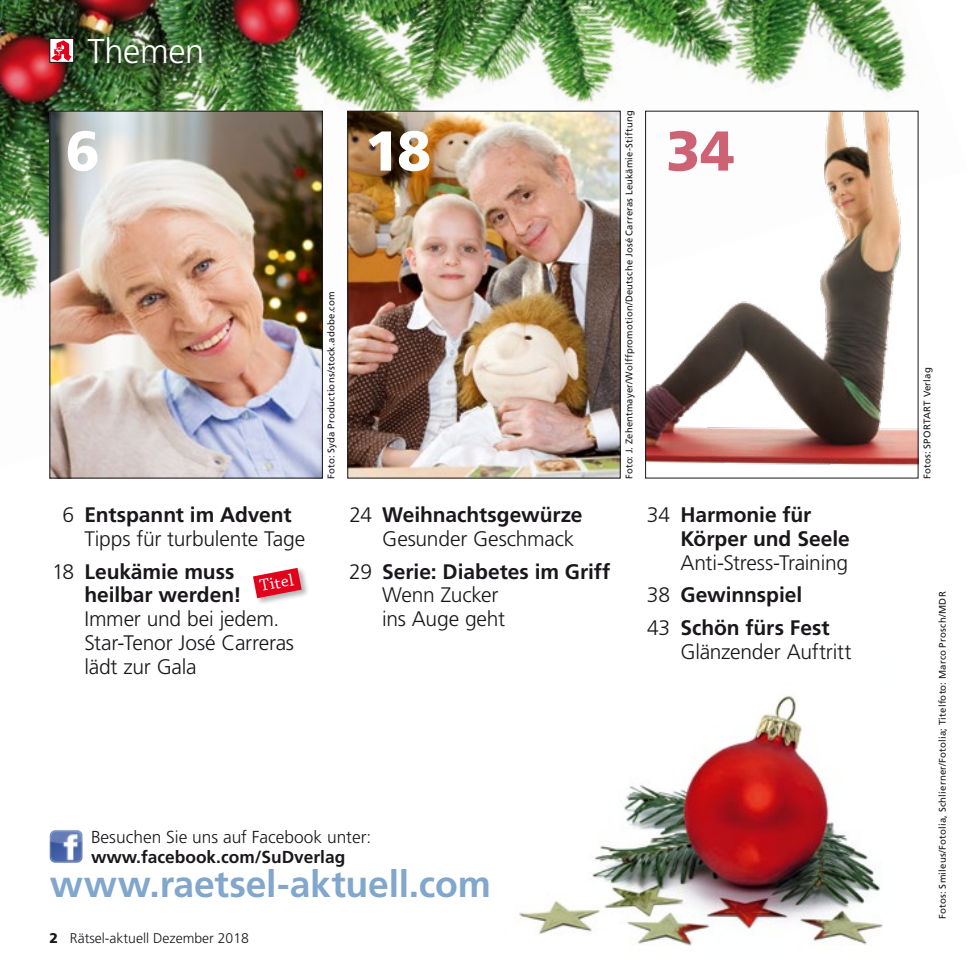
<style>
.page{position:relative;width:968px;height:968px;background:#fff}
.page>*{position:absolute;margin:0;border:0;box-sizing:border-box;transform-origin:0 0}
.t1{font:900 56px "Frutiger LT Std";color:#fff}
.t2{font:900 56px "Frutiger LT Std";color:#ce6275}
.t3{font:700 37.27px "Frutiger LT Std";letter-spacing:-.005em;color:#81a7cd}
.t4{font:300 34.3px "Frutiger LT Std";letter-spacing:-.01em;color:#fff}
.t5{font:300 21px/23.8px "Frutiger LT Std";letter-spacing:-.01em;color:#1a171c}
.t6{font:700 21px/23.8px "Frutiger LT Std";color:#1a171c}
.t7{font:17.5px "Chaparral Pro";color:#fff}
.t8{font:300 17.32px "Frutiger LT Std";color:#1a171c}
.t9{font:700 17.32px "Frutiger LT Std";color:#1a171c}
.t10{font:300 14px "Frutiger LT Std";color:#1a171c}
.t11{font:9.62px "Frutiger LT Std";letter-spacing:.025em;color:#1a171c}
.s1{font-weight:700}
.s2{font-weight:300}
.s3{font-weight:900}
</style>
<div class="page">
<img style="left:519px;top:695px;width:364px;height:251px">
<img style="left:0;top:0;width:919px;height:468px">
<img style="left:52px;top:113px;width:268px;height:363px">
<div style="left:50px;top:111px;width:272px;height:367px;border:1px solid #1a171c"></div>
<img style="left:349px;top:113px;width:269px;height:363px">
<div style="left:347px;top:111px;width:273px;height:367px;border:1px solid #1a171c"></div>
<img style="left:647px;top:113px;width:269px;height:355px">
<div style="left:645px;top:111px;width:273px;height:367px;border:1px solid #1a171c"></div>
<div style="left:251px;top:567px;width:58px;height:39px;background:#1a171c;opacity:.33"></div>
<svg style="left:253px;top:567px;width:48px;height:31px"></svg>
<img style="left:50px;top:830px;width:28px;height:32px">
<svg style="left:52px;top:40px;width:20px;height:21px"></svg>
<div style="left:50px;top:38px;width:24px;height:25px;border:1px solid #1a171c"></div>
<div style="left:91px;top:40px;width:122px;height:35px;background:#1a171c;opacity:.98"></div>
<h3 class="t4" style="left:87px;top:31px;width:118px">Themen</h3>
<p class="t11" style="left:623px;top:479px;width:370px;rotate:-90deg">Foto: J. Zehentmayer/Wolffpromotion/Deutsche José Carreras Leukämie-Stiftung</p>
<h1 class="t1" style="left:65px;top:117px;width:36px">6</h1>
<h1 class="t1" style="left:365px;top:117px;width:68px">18</h1>
<h1 class="t2" style="left:666px;top:117px;width:70px">34</h1>
<p class="t11" style="left:325px;top:479px;width:189px;rotate:-90deg">Foto: Syda Productions/stock.adobe.com</p>
<p class="t5" style="left:84px;top:503px;width:222px;text-indent:-22px">6 <span class="s1">Entspannt im Advent<br></span>Tipps für turbulente Tage</p>
<p class="t6" style="left:84px;top:559px;width:159px;text-indent:-32px"><span class="s2">18</span> Leukämie muss heilbar werden!</p>
<p class="t5" style="left:84px;top:607px;width:211px">Immer und bei jedem.<br>Star-Tenor José Carreras lädt zur Gala</p>
<p class="t7" style="left:258px;top:576px;width:36px;rotate:-11deg">Titel</p>
<p class="t5" style="left:382px;top:503px;width:202px;text-indent:-33px">24 <span class="s1">Weihnachtsgewürze<br></span>Gesunder Geschmack</p>
<p class="t5" style="left:382px;top:559px;width:230px;text-indent:-33px">29 <span class="s1">Serie: Diabetes im Griff<br></span>Wenn Zucker<br>ins Auge geht</p>
<p class="t6" style="left:680px;top:503px;width:171px;text-indent:-34px"><span class="s2">34</span> Harmonie für<br>Körper und Seele</p>
<p class="t5" style="left:646px;top:546px;width:203px;line-height:32.7px;text-indent:33px">Anti-Stress-Training<br>38 <span class="s1">Gewinnspiel<br></span>43 <span class="s1">Schön fürs Fest</span></p>
<p class="t5" style="left:680px;top:640px;width:172px">Glänzender Auftritt</p>
<p class="t8" style="left:91px;top:826px;width:282px">Besuchen Sie uns auf Facebook unter:</p>
<p class="t9" style="left:91px;top:847px;width:256px">www.facebook.com/SuDverlag</p>
<h2 class="t3" style="left:50px;top:862px;width:442px">www.raetsel-aktuell.com</h2>
<p class="t10" style="left:50px;top:930px;width:201px"><span class="s3">2</span> Rätsel-aktuell Dezember 2018</p>
<p class="t11" style="left:921px;top:479px;width:113px;rotate:-90deg">Fotos: SPORTART Verlag</p>
<p class="t11" style="left:936px;top:918px;width:329px;rotate:-90deg">Fotos: Smileus/Fotolia, Schlierner/Fotolia; Titelfoto: Marco Prosch/MDR</p>
</div>
